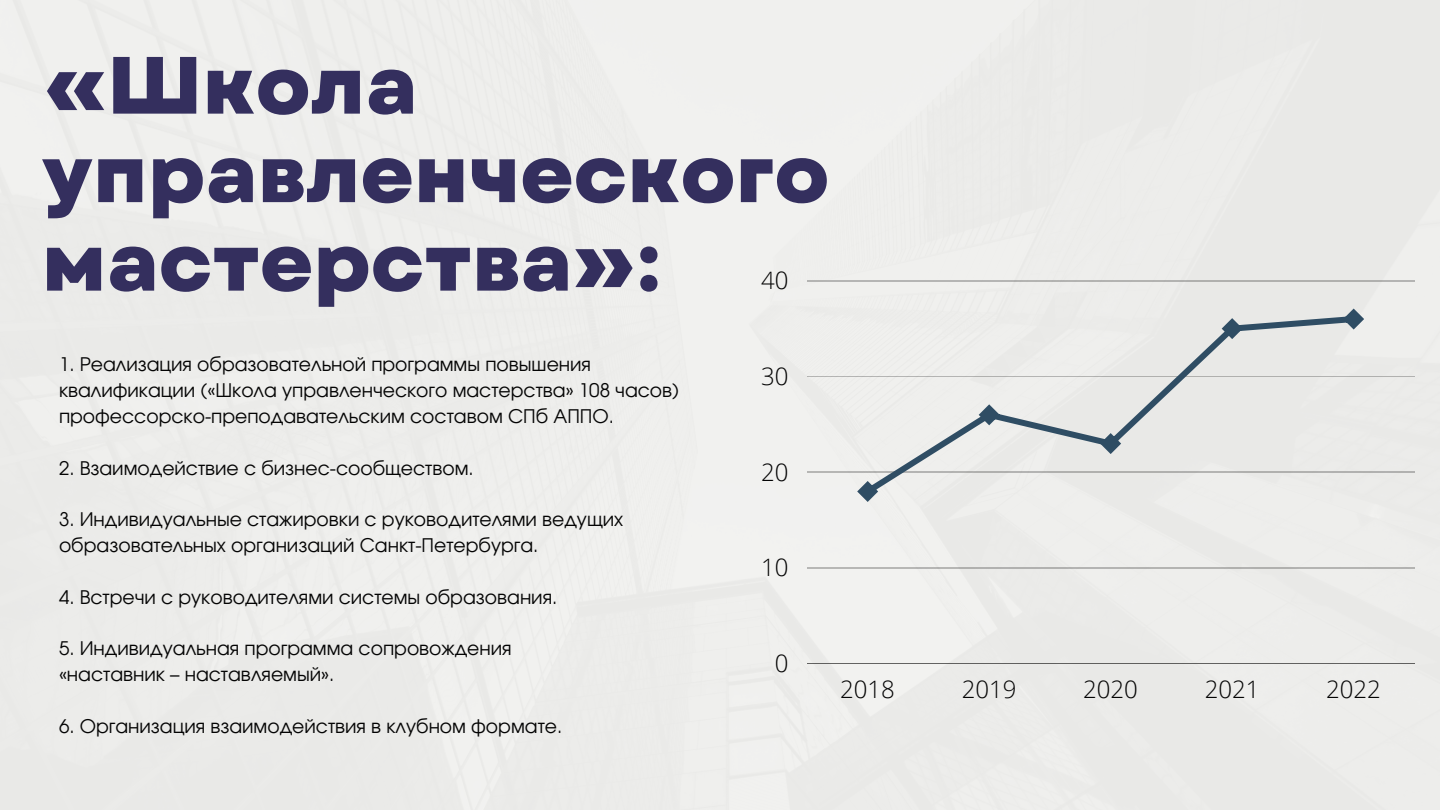
<style>
.page{position:relative;width:1440px;height:810px;background:#ededeb}
.page>*{position:absolute;margin:0;border:0;box-sizing:border-box;transform-origin:0 0}
.t1{font:800 81px/88.5px "Garet";color:#342f5e}
.t2{font:300 24px "Open Sans";color:#040404}
.t3{font:18.8px "Evolventa";color:#040404}
</style>
<div class="page">
<hr style="left:807px;top:280px;width:607px;height:1px;background:#040404">
<hr style="left:807px;top:376px;width:607px;height:1px;background:#040404">
<hr style="left:807px;top:472px;width:607px;height:1px;background:#040404">
<hr style="left:807px;top:568px;width:607px;height:1px;background:#040404">
<hr style="left:807px;top:664px;width:607px;height:1px;background:#040404">
<div style="left:857px;top:309px;width:507px;height:193px;background:#eaeae8"></div>
<p class="t1" style="left:42px;top:41px;width:789px">«Школа управленческого мастерства»:</p>
<p class="t2" style="left:761px;top:263px;width:29px">40</p>
<p class="t3" style="left:59px;top:356px;width:533px">1. Реализация образовательной программы повышения</p>
<p class="t3" style="left:59px;top:382px;width:622px">квалификации («Школа управленческого мастерства» 108 часов)</p>
<p class="t3" style="left:59px;top:408px;width:556px">профессорско-преподавательским составом СПб АППО.</p>
<p class="t3" style="left:59px;top:460px;width:416px">2. Взаимодействие с бизнес-сообществом.</p>
<p class="t3" style="left:59px;top:511px;width:566px">3. Индивидуальные стажировки с руководителями ведущих</p>
<p class="t3" style="left:59px;top:537px;width:481px">образовательных организаций Санкт-Петербурга.</p>
<p class="t3" style="left:59px;top:589px;width:500px">4. Встречи с руководителями системы образования.</p>
<p class="t3" style="left:59px;top:640px;width:454px">5. Индивидуальная программа сопровождения</p>
<p class="t3" style="left:59px;top:666px;width:277px">«наставник – наставляемый».</p>
<p class="t3" style="left:59px;top:718px;width:505px">6. Организация взаимодействия в клубном формате.</p>
<p class="t2" style="left:761px;top:359px;width:29px">30</p>
<p class="t2" style="left:761px;top:455px;width:29px">20</p>
<p class="t2" style="left:761px;top:551px;width:29px">10</p>
<p class="t2" style="left:775px;top:647px;width:15px">0</p>
<p class="t2" style="left:840px;top:673px;width:56px">2018</p>
<p class="t2" style="left:962px;top:673px;width:56px">2019</p>
<p class="t2" style="left:1083px;top:673px;width:56px">2020</p>
<p class="t2" style="left:1205px;top:673px;width:56px">2021</p>
<p class="t2" style="left:1326px;top:673px;width:56px">2022</p>
</div>
